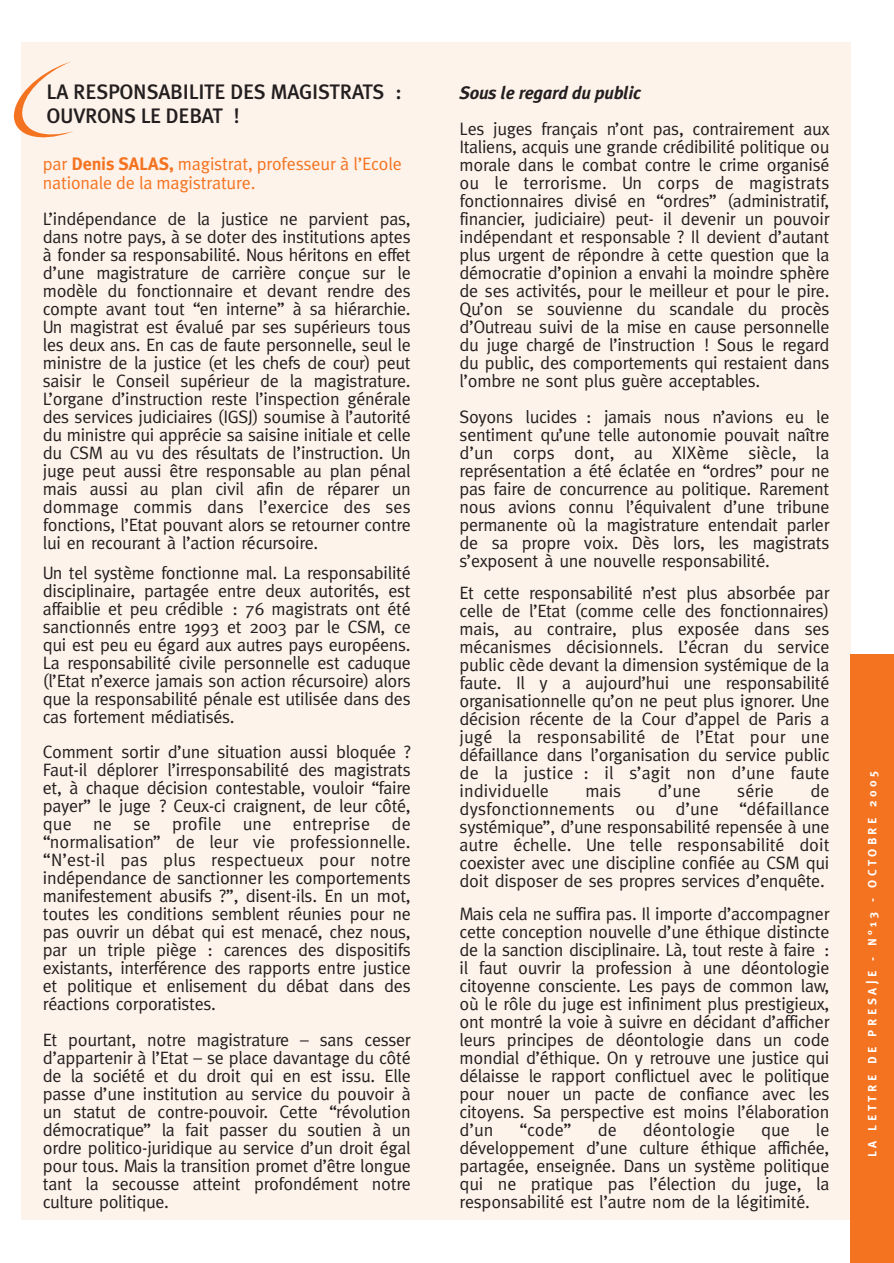
<style>
.page{position:relative;width:894px;height:1263px;background:#fff}
.page>*{position:absolute;margin:0;border:0;box-sizing:border-box;transform-origin:0 0}
.t1{font:500 21px/24px "Meta Plus";letter-spacing:-.015em;color:#231f20}
.t2{font:18px/18px "Meta";letter-spacing:-.015em;color:#231f20;text-align:justify}
.t3{font:18px/19.5px "Meta Plus Normal";letter-spacing:-.01em;color:#f47321}
.t4{font:italic 700 18px "Meta Plus";letter-spacing:-.015em;color:#231f20}
.t5{font:18px "Meta";letter-spacing:.005em;color:#231f20}
.t6{font:700 12px "Meta Plus";letter-spacing:.295em;color:#fff}
.s1{font-family:"Meta Plus";font-weight:700}
.s2{font-size:15px}
</style>
<div class="page">
<div style="left:22px;top:43px;width:829px;height:1177px;background:#fef3ea"></div>
<div style="left:851px;top:654px;width:43px;height:609px;background:#f47321"></div>
<svg style="left:14px;top:62px;width:60px;height:80px"></svg>
<p class="t1" style="left:47px;top:81px;width:357px">LA RESPONSABILITE DES MAGISTRATS :<br>OUVRONS LE DEBAT !</p>
<p class="t4" style="left:460px;top:86px;width:183px">Sous le regard du public</p>
<p class="t2" style="left:460px;top:121px;width:371px">Les juges français n’ont pas, contrairement aux Italiens, acquis une grande crédibilité politique ou morale dans le combat contre le crime organisé ou le terrorisme. Un corps de magistrats fonctionnaires divisé en “ordres” (administratif, financier, judiciaire) peut- il devenir un pouvoir indépendant et responsable ? Il devient d’autant plus urgent de répondre à cette question que la démocratie d’opinion a envahi la moindre sphère de ses activités, pour le meilleur et pour le pire.<br>Qu’on se souvienne du scandale du procès d’Outreau suivi de la mise en cause personnelle du juge chargé de l’instruction ! Sous le regard du public, des comportements qui restaient dans l’ombre ne sont plus guère acceptables.</p>
<p class="t2" style="left:460px;top:409px;width:371px">Soyons lucides : jamais nous n’avions eu le sentiment qu’une telle autonomie pouvait naître d’un corps dont, au XIXème siècle, la représentation a été éclatée en “ordres” pour ne pas faire de concurrence au politique. Rarement nous avions connu l’équivalent d’une tribune permanente où la magistrature entendait parler de sa propre voix. Dès lors, les magistrats s’exposent à une nouvelle responsabilité.</p>
<p class="t2" style="left:460px;top:585px;width:371px">Et cette responsabilité n’est plus absorbée par celle de l’Etat (comme celle des fonctionnaires) mais, au contraire, plus exposée dans ses mécanismes décisionnels. L’écran du service public cède devant la dimension systémique de la faute. Il y a aujourd’hui une responsabilité organisationnelle qu’on ne peut plus ignorer. Une décision récente de la Cour d’appel de Paris a jugé la responsabilité de l’Etat pour une défaillance dans l’organisation du service public de la justice : il s’agit non d’une faute individuelle</p>
<p class="t3" style="left:43px;top:155px;width:361px">par <span class="s1">Denis SALAS,</span> magistrat, professeur à l’Ecole nationale de la magistrature.</p>
<p class="t2" style="left:43px;top:211px;width:369px">L’indépendance de la justice ne parvient pas, dans notre pays, à se doter des institutions aptes à fonder sa responsabilité. Nous héritons en effet d’une magistrature de carrière conçue sur le modèle du fonctionnaire et devant rendre des compte avant tout “en interne” à sa hiérarchie.<br>Un magistrat est évalué par ses supérieurs tous les deux ans. En cas de faute personnelle, seul le ministre de la justice (et les chefs de cour) peut saisir le Conseil supérieur de la magistrature.<br>L’organe d’instruction reste l’inspection générale des services judiciaires (IGSJ) soumise à l’autorité du ministre qui apprécie sa saisine initiale et celle du CSM au vu des résultats de l’instruction. Un juge peut aussi être responsable au plan pénal mais aussi au plan civil afin de réparer un dommage commis dans l’exercice des ses fonctions, l’Etat pouvant alors se retourner contre lui en recourant à l’action récursoire.</p>
<p class="t2" style="left:43px;top:565px;width:369px">Un tel système fonctionne mal. La responsabilité disciplinaire, partagée entre deux autorités, est affaiblie et peu crédible : 76 magistrats ont été sanctionnés entre 1993 et 2003 par le CSM, ce qui est peu eu égard aux autres pays européens.<br>La responsabilité civile personnelle est caduque (l’Etat n’exerce jamais son action récursoire) alors que la responsabilité pénale est utilisée dans des cas fortement médiatisés.</p>
<p class="t2" style="left:43px;top:744px;width:369px">Comment sortir d’une situation aussi bloquée ?<br>Faut-il déplorer l’irresponsabilité des magistrats et, à chaque décision contestable, vouloir “faire payer” le juge ? Ceux-ci craignent, de leur côté, que ne se profile une entreprise de “normalisation” de leur vie professionnelle. “N’est-il pas plus respectueux pour notre indépendance de sanctionner les comportements manifestement abusifs ?”, disent-ils. En un mot, toutes les conditions semblent réunies pour ne pas ouvrir un débat qui est menacé, chez nous, par un triple piège : carences des dispositifs existants, interférence des rapports entre justice et politique et enlisement du débat dans des réactions corporatistes.</p>
<p class="t2" style="left:43px;top:1032px;width:369px">Et pourtant, notre magistrature – sans cesser d’appartenir à l’Etat – se place davantage du côté de la société et du droit qui en est issu. Elle passe d’une institution au service du pouvoir à un statut de contre-pouvoir. Cette “révolution démocratique” la fait passer du soutien à un ordre politico-juridique au service d’un droit égal pour tous. Mais la transition promet d’être longue tant la secousse atteint profondément notre culture politique.</p>
<p class="t2" style="left:585px;top:783px;width:37px">mais</p>
<p class="t2" style="left:658px;top:783px;width:45px">d’une</p>
<p class="t2" style="left:737px;top:783px;width:38px">série</p>
<p class="t2" style="left:460px;top:783px;width:371px;text-indent:351px">de dysfonctionnements ou d’une “défaillance systémique”, d’une responsabilité repensée à une autre échelle. Une telle responsabilité doit coexister avec une discipline confiée au CSM qui doit disposer de ses propres services d’enquête.</p>
<p class="t2" style="left:460px;top:906px;width:371px">Mais cela ne suffira pas. Il importe d’accompagner cette conception nouvelle d’une éthique distincte de la sanction disciplinaire. Là, tout reste à faire : il faut ouvrir la profession à une déontologie citoyenne consciente. Les pays de common law, où le rôle du juge est infiniment plus prestigieux, ont montré la voie à suivre en décidant d’afficher leurs principes de déontologie dans un code mondial d’éthique. On y retrouve une justice qui délaisse le rapport conflictuel avec le politique pour nouer un pacte de confiance avec les citoyens. Sa perspective est moins l’élaboration d’un</p>
<p class="t2" style="left:520px;top:1122px;width:54px">“code”</p>
<p class="t2" style="left:598px;top:1122px;width:21px">de</p>
<p class="t5" style="left:643px;top:1122px;width:94px">déontologie</p>
<p class="t2" style="left:761px;top:1122px;width:30px">que</p>
<p class="t2" style="left:460px;top:1122px;width:371px;text-indent:356px">le développement d’une culture éthique affichée, partagée, enseignée. Dans un système politique qui ne pratique pas l’élection du juge, la responsabilité est l’autre nom de la légitimité.</p>
<p class="t6" style="left:868px;top:1157px;width:388px;rotate:-90deg">LA LETTRE DE PRESA<span class="s2">J</span>E - N°13 - OCTOBRE 2005</p>
</div>
